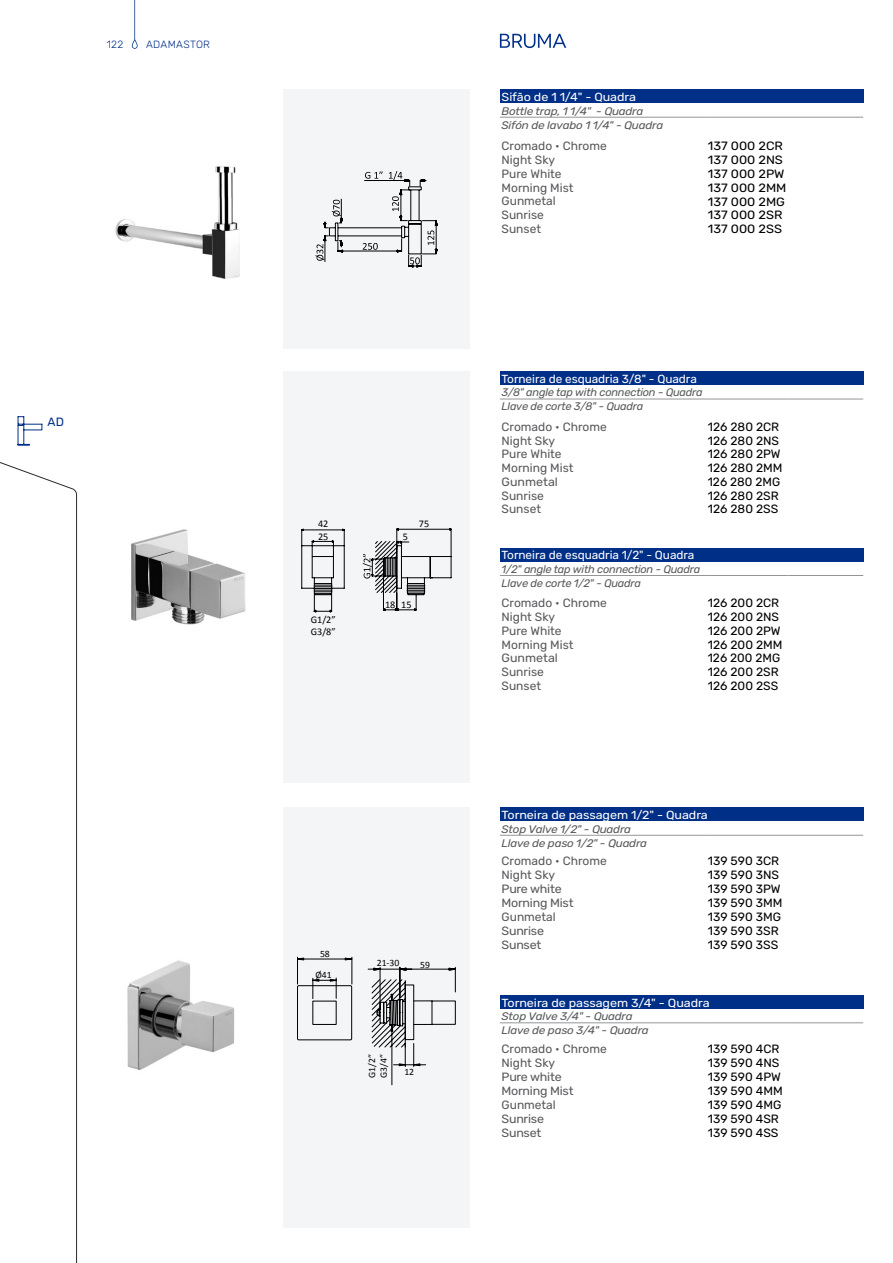
<style>
.page{position:relative;width:893px;height:1263px;background:#fff}
.page>*{position:absolute;margin:0;border:0;box-sizing:border-box;transform-origin:0 0}
.t1{font:12px "Rubik";color:#000}
.t2{font:12px "Rubik";color:#58595b}
.t3{font:12px "Rubik";color:#000;scale:1.07 1}
.t4{font:12px "Rubik";letter-spacing:-.02em;color:#58595b;scale:1.04 1}
.t5{font:12px "Rubik";color:#58595b;scale:1.04 1}
.t6{font:12px "Rubik";color:#002f87}
.t7{font:11.7px "Rubik";letter-spacing:-.005em;color:#fff;scale:1.07 1}
.t8{font:11.7px "Rubik";letter-spacing:-.005em;color:#fff}
.t9{font:italic 10.95px/14.1px "Rubik";letter-spacing:-.02em;color:#58595b;scale:1.07 1}
.t10{font:italic 10.95px/13.8px "Rubik";letter-spacing:-.02em;color:#58595b}
.t11{font:300 10.5px "Rubik";letter-spacing:.03em;color:#002f87}
.t12{font:10.2px/12.3px "Calibri";color:#000}
.t13{font:9.75px/20.9px "Calibri";color:#000;text-align:center}
</style>
<div class="page">
<svg style="left:132px;top:0;width:6px;height:49px"></svg>
<svg style="left:500px;top:34px;width:66px;height:14px"></svg>
<div style="left:500px;top:89px;width:363px;height:14px;background:#002f87"></div>
<hr style="left:500px;top:117px;width:206px;height:1px;background:#939598">
<hr style="left:706px;top:117px;width:86px;height:1px;background:#939598">
<hr style="left:792px;top:117px;width:71px;height:1px;background:#939598">
<img style="left:115px;top:166px;width:125px;height:113px">
<div style="left:500px;top:371px;width:363px;height:14px;background:#002f87"></div>
<hr style="left:500px;top:399px;width:206px;height:1px;background:#939598">
<hr style="left:706px;top:399px;width:83px;height:1px;background:#939598">
<hr style="left:789px;top:399px;width:74px;height:1px;background:#939598">
<div style="left:500px;top:548px;width:363px;height:14px;background:#002f87"></div>
<hr style="left:500px;top:575px;width:206px;height:1px;background:#939598">
<hr style="left:706px;top:575px;width:83px;height:1px;background:#939598">
<hr style="left:789px;top:575px;width:74px;height:1px;background:#939598">
<img style="left:131px;top:529px;width:115px;height:96px">
<img style="left:127px;top:960px;width:108px;height:110px">
<div style="left:500px;top:807px;width:363px;height:14px;background:#002f87"></div>
<hr style="left:500px;top:835px;width:94px;height:1px;background:#939598">
<hr style="left:594px;top:835px;width:112px;height:1px;background:#939598">
<hr style="left:706px;top:835px;width:87px;height:1px;background:#939598">
<hr style="left:793px;top:835px;width:70px;height:1px;background:#939598">
<div style="left:500px;top:995px;width:363px;height:14px;background:#002f87"></div>
<hr style="left:500px;top:1022px;width:94px;height:1px;background:#939598">
<hr style="left:594px;top:1022px;width:112px;height:1px;background:#939598">
<hr style="left:706px;top:1022px;width:87px;height:1px;background:#939598">
<hr style="left:793px;top:1022px;width:70px;height:1px;background:#939598">
<div style="left:283px;top:89px;width:187px;height:260px;background:#f3f5f7"></div>
<svg style="left:315px;top:171px;width:122px;height:96px"></svg>
<div style="left:283px;top:371px;width:187px;height:412px;background:#f3f5f7"></div>
<div style="left:283px;top:807px;width:187px;height:420px;background:#f3f5f7"></div>
<svg style="left:301px;top:528px;width:151px;height:84px"></svg>
<svg style="left:297px;top:957px;width:159px;height:128px"></svg>
<svg style="left:0;top:416px;width:77px;height:847px"></svg>
<p class="t11" style="left:107px;top:39px;width:18px">122</p>
<p class="t11" style="left:146px;top:39px;width:65px">ADAMASTOR</p>
<p class="t6" style="left:48px;top:415px;width:18px">AD</p>
<p class="t12" style="left:318px;top:518px;width:12px">42</p>
<p class="t12" style="left:419px;top:518px;width:12px">75</p>
<p class="t12" style="left:403px;top:530px;width:7px">5</p>
<p class="t12" style="left:318px;top:530px;width:12px">25</p>
<p class="t12" style="left:311px;top:613px;width:26px">G1/2”<br>G3/8”</p>
<p class="t12" style="left:385px;top:599px;width:28px">18 15</p>
<p class="t13" style="left:316px;top:943px;width:18px">58<br>Ø41</p>
<p class="t13" style="left:377px;top:953px;width:24px">21-30</p>
<p class="t13" style="left:420px;top:954px;width:11px">59</p>
<p class="t13" style="left:366px;top:1078px;width:25px;line-height:11.7px;text-align:left;rotate:-90deg">G1/2”<br>G3/4”</p>
<p class="t13" style="left:404px;top:1062px;width:11px">12</p>
<p class="t7" style="left:502px;top:90px;width:127px">Sifão de 1 1/4" - Quadra</p>
<p class="t9" style="left:502px;top:104px;width:153px">Bottle trap, 1 1/4" - Quadra<br>Sifón de lavabo 1 1/4" - Quadra</p>
<p class="t2" style="left:502px;top:139px;width:107px">Cromado • Chrome</p>
<p class="t3" style="left:708px;top:139px;width:72px">137 000 2CR</p>
<p class="t2" style="left:502px;top:153px;width:55px">Night Sky</p>
<p class="t3" style="left:708px;top:153px;width:72px">137 000 2NS</p>
<p class="t2" style="left:502px;top:167px;width:62px">Pure White</p>
<p class="t3" style="left:708px;top:167px;width:73px">137 000 2PW</p>
<p class="t2" style="left:502px;top:181px;width:73px">Morning Mist</p>
<p class="t3" style="left:708px;top:181px;width:75px">137 000 2MM</p>
<p class="t2" style="left:502px;top:195px;width:56px">Gunmetal</p>
<p class="t3" style="left:708px;top:195px;width:74px">137 000 2MG</p>
<p class="t2" style="left:502px;top:209px;width:44px">Sunrise</p>
<p class="t3" style="left:708px;top:209px;width:71px">137 000 2SR</p>
<p class="t2" style="left:502px;top:222px;width:41px">Sunset</p>
<p class="t3" style="left:708px;top:223px;width:71px">137 000 2SS</p>
<p class="t8" style="left:502px;top:372px;width:197px">Torneira de esquadria 3/8" - Quadra</p>
<p class="t10" style="left:502px;top:386px;width:202px">3/8" angle tap with connection - Quadra<br>Llave de corte 3/8" - Quadra</p>
<p class="t2" style="left:502px;top:420px;width:107px">Cromado • Chrome</p>
<p class="t1" style="left:708px;top:420px;width:73px">126 280 2CR</p>
<p class="t2" style="left:502px;top:434px;width:55px">Night Sky</p>
<p class="t1" style="left:708px;top:434px;width:73px">126 280 2NS</p>
<p class="t2" style="left:502px;top:447px;width:62px">Pure White</p>
<p class="t1" style="left:708px;top:447px;width:74px">126 280 2PW</p>
<p class="t2" style="left:502px;top:461px;width:73px">Morning Mist</p>
<p class="t1" style="left:708px;top:461px;width:76px">126 280 2MM</p>
<p class="t5" style="left:502px;top:475px;width:56px">Gunmetal</p>
<p class="t1" style="left:708px;top:475px;width:74px">126 280 2MG</p>
<p class="t2" style="left:502px;top:489px;width:44px">Sunrise</p>
<p class="t1" style="left:708px;top:489px;width:72px">126 280 2SR</p>
<p class="t2" style="left:502px;top:503px;width:41px">Sunset</p>
<p class="t1" style="left:708px;top:503px;width:72px">126 280 2SS</p>
<p class="t8" style="left:502px;top:549px;width:194px">Torneira de esquadria 1/2" - Quadra</p>
<p class="t10" style="left:502px;top:562px;width:200px">1/2" angle tap with connection - Quadra<br>Llave de corte 1/2" - Quadra</p>
<p class="t2" style="left:502px;top:596px;width:107px">Cromado • Chrome</p>
<p class="t1" style="left:708px;top:596px;width:73px">126 200 2CR</p>
<p class="t2" style="left:502px;top:610px;width:55px">Night Sky</p>
<p class="t1" style="left:708px;top:610px;width:73px">126 200 2NS</p>
<p class="t2" style="left:502px;top:624px;width:62px">Pure White</p>
<p class="t1" style="left:708px;top:624px;width:74px">126 200 2PW</p>
<p class="t2" style="left:502px;top:638px;width:73px">Morning Mist</p>
<p class="t1" style="left:708px;top:638px;width:76px">126 200 2MM</p>
<p class="t5" style="left:502px;top:651px;width:56px">Gunmetal</p>
<p class="t1" style="left:708px;top:651px;width:74px">126 200 2MG</p>
<p class="t2" style="left:502px;top:665px;width:44px">Sunrise</p>
<p class="t1" style="left:708px;top:665px;width:72px">126 200 2SR</p>
<p class="t2" style="left:502px;top:679px;width:41px">Sunset</p>
<p class="t1" style="left:708px;top:679px;width:72px">126 200 2SS</p>
<p class="t7" style="left:502px;top:808px;width:194px">Torneira de passagem 1/2" - Quadra</p>
<p class="t9" style="left:502px;top:822px;width:138px">Stop Valve 1/2" - Quadra<br>Llave de paso 1/2" - Quadra</p>
<p class="t2" style="left:502px;top:854px;width:107px">Cromado • Chrome</p>
<p class="t1" style="left:708px;top:854px;width:73px">139 590 3CR</p>
<p class="t2" style="left:502px;top:868px;width:55px">Night Sky</p>
<p class="t1" style="left:708px;top:868px;width:73px">139 590 3NS</p>
<p class="t4" style="left:502px;top:882px;width:59px">Pure white</p>
<p class="t1" style="left:708px;top:882px;width:74px">139 590 3PW</p>
<p class="t4" style="left:502px;top:896px;width:71px">Morning Mist</p>
<p class="t1" style="left:708px;top:896px;width:76px">139 590 3MM</p>
<p class="t2" style="left:502px;top:910px;width:56px">Gunmetal</p>
<p class="t1" style="left:708px;top:910px;width:75px">139 590 3MG</p>
<p class="t4" style="left:502px;top:924px;width:42px">Sunrise</p>
<p class="t1" style="left:708px;top:924px;width:72px">139 590 3SR</p>
<p class="t5" style="left:502px;top:938px;width:40px">Sunset</p>
<p class="t1" style="left:708px;top:938px;width:72px">139 590 3SS</p>
<p class="t7" style="left:502px;top:996px;width:196px">Torneira de passagem 3/4" - Quadra</p>
<p class="t9" style="left:502px;top:1010px;width:139px">Stop Valve 3/4" - Quadra<br>Llave de paso 3/4" - Quadra</p>
<p class="t2" style="left:502px;top:1042px;width:107px">Cromado • Chrome</p>
<p class="t1" style="left:708px;top:1042px;width:73px">139 590 4CR</p>
<p class="t2" style="left:502px;top:1056px;width:55px">Night Sky</p>
<p class="t1" style="left:708px;top:1056px;width:73px">139 590 4NS</p>
<p class="t4" style="left:502px;top:1070px;width:59px">Pure white</p>
<p class="t1" style="left:708px;top:1070px;width:75px">139 590 4PW</p>
<p class="t4" style="left:502px;top:1084px;width:71px">Morning Mist</p>
<p class="t1" style="left:708px;top:1084px;width:76px">139 590 4MM</p>
<p class="t2" style="left:502px;top:1098px;width:56px">Gunmetal</p>
<p class="t1" style="left:708px;top:1098px;width:75px">139 590 4MG</p>
<p class="t4" style="left:502px;top:1112px;width:42px">Sunrise</p>
<p class="t1" style="left:708px;top:1112px;width:73px">139 590 4SR</p>
<p class="t5" style="left:502px;top:1126px;width:40px">Sunset</p>
<p class="t1" style="left:708px;top:1126px;width:72px">139 590 4SS</p>
</div>
